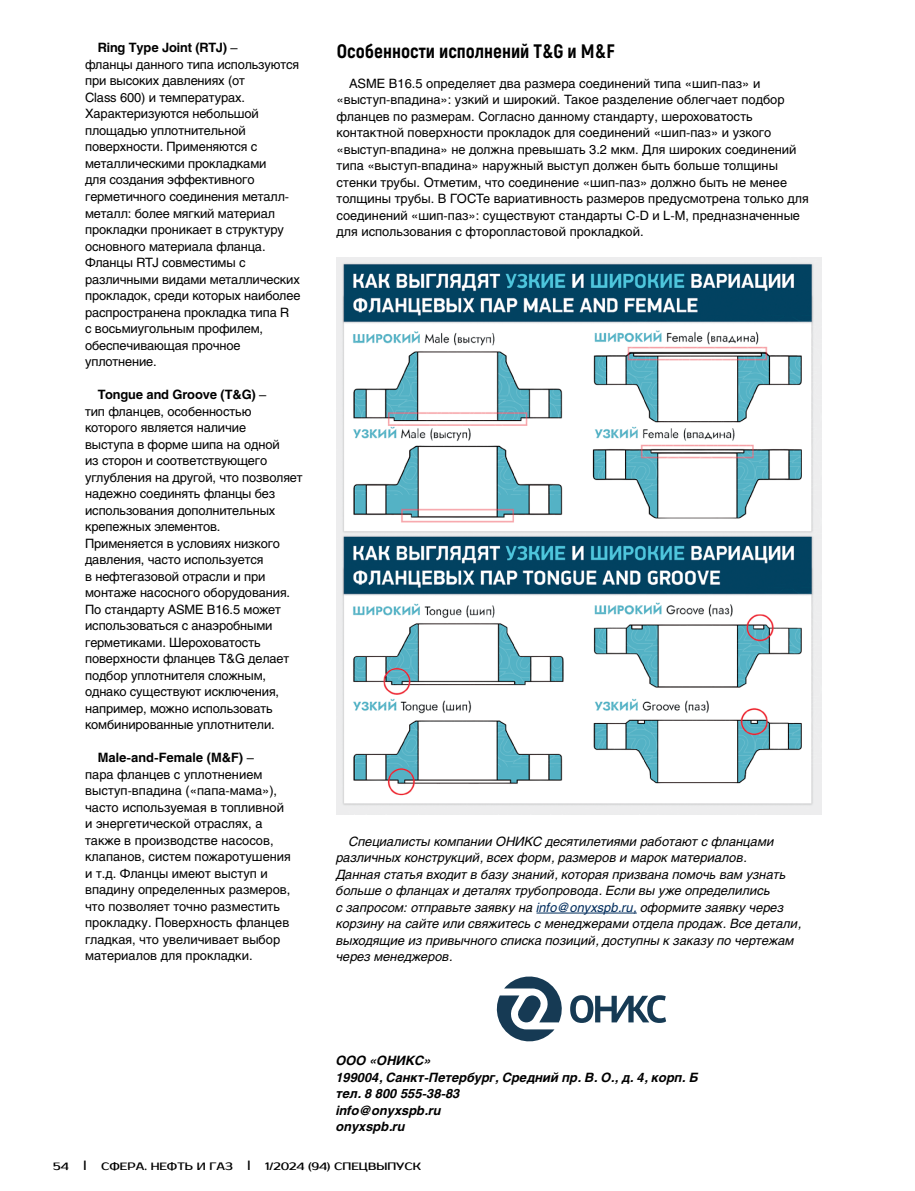
<style>
.page{position:relative;width:915px;height:1191px;background:#fff}
.page>*{position:absolute;margin:0;border:0;box-sizing:border-box;transform-origin:0 0}
.t1{font:800 19.5px "Akrobat";color:#000}
.t2{font:12.75px/16.5px "Helios";letter-spacing:-.01em;color:#000}
.t3{font:italic 12.75px/16.5px "Helios";color:#000}
.t4{font:italic 700 12.75px/16.5px "Helios";color:#000}
.t5{font:10.5px "Prosto";color:#000}
.s1{font-weight:700}
.s2{color:#002c5c}
</style>
<div class="page">
<svg style="left:496px;top:976px;width:170px;height:65px"></svg>
<img style="left:337px;top:257px;width:484px;height:557px">
<hr style="left:536px;top:912px;width:100px;height:1px;background:#002c5c">
<p class="t2" style="left:85px;top:40px;width:217px;text-indent:13px"><span class="s1">Ring Type Joint (RTJ)</span> –<br>фланцы данного типа используются при высоких давлениях (от<br>Class 600) и температурах.<br>Характеризуются небольшой площадью уплотнительной поверхности. Применяются с металлическими прокладками<br>для создания эффективного герметичного соединения металл&shy;металл: более мягкий материал прокладки проникает в структуру основного материала фланца.<br>Фланцы RTJ совместимы с различными видами металлических прокладок, среди которых наиболее распространена прокладка типа R<br>с восьмиугольным профилем, обеспечивающая прочное уплотнение.</p>
<p class="t2" style="left:85px;top:386px;width:219px;text-indent:13px"><span class="s1">Tongue and Groove (T&amp;G)</span> –<br>тип фланцев, особенностью которого является наличие<br>выступа в форме шипа на одной<br>из сторон и соответствующего углубления на другой, что позволяет надежно соединять фланцы без использования дополнительных крепежных элементов.<br>Применяется в условиях низкого давления, часто используется<br>в нефтегазовой отрасли и при монтаже насосного оборудования.<br>По стандарту ASME B16.5 может использоваться с анаэробными герметиками. Шероховатость поверхности фланцев T&amp;G делает подбор уплотнителя сложным, однако существуют исключения, например, можно использовать комбинированные уплотнители.</p>
<p class="t2" style="left:85px;top:749px;width:207px;text-indent:13px"><span class="s1">Male-and-Female (M&amp;F)</span> –<br>пара фланцев с уплотнением выступ-впадина («папа-мама»), часто используемая в топливной и энергетической отраслях, а также в производстве насосов, клапанов, систем пожаротушения и т.д. Фланцы имеют выступ и впадину определенных размеров, что позволяет точно разместить прокладку. Поверхность фланцев гладкая, что увеличивает выбор материалов для прокладки.</p>
<h1 class="t1" style="left:337px;top:38px;width:279px">Особенности исполнений T&amp;G и M&amp;F</h1>
<p class="t2" style="left:336px;top:75px;width:473px;text-indent:13px">ASME B16.5 определяет два размера соединений типа «шип-паз» и «выступ-впадина»: узкий и широкий. Такое разделение облегчает подбор фланцев по размерам. Согласно данному стандарту, шероховатость контактной поверхности прокладок для соединений «шип-паз» и узкого «выступ-впадина» не должна превышать 3.2 мкм. Для широких соединений типа «выступ-впадина» наружный выступ должен быть больше толщины стенки трубы. Отметим, что соединение «шип-паз» должно быть не менее толщины трубы. В ГОСТе вариативность размеров предусмотрена только для соединений «шип-паз»: существуют стандарты C-D и L-M, предназначенные для использования с фторопластовой прокладкой.</p>
<p class="t3" style="left:336px;top:833px;width:466px;text-indent:13px">Специалисты компании ОНИКС десятилетиями работают с фланцами различных конструкций, всех форм, размеров и марок материалов.<br>Данная статья входит в базу знаний, которая призвана помочь вам узнать больше о фланцах и деталях трубопровода. Если вы уже определились<br>с запросом: отправьте заявку на <span class="s2">info@onyxspb.ru,</span> оформите заявку через корзину на сайте или свяжитесь с менеджерами отдела продаж. Все детали, выходящие из привычного списка позиций, доступны к заказу по чертежам через менеджеров.</p>
<p class="t4" style="left:336px;top:1052px;width:363px">ООО «ОНИКС»<br>199004, Санкт-Петербург, Средний пр. В. О., д. 4, корп. Б тел. 8 800 555-38-83<br>info@onyxspb.ru<br>onyxspb.ru</p>
<p class="t5" style="left:53px;top:1159px;width:17px">54</p>
<p class="t5" style="left:83px;top:1158px;width:4px">|</p>
<p class="t5" style="left:101px;top:1159px;width:133px">СФЕРА. НЕФТЬ И ГАЗ</p>
<p class="t5" style="left:247px;top:1158px;width:4px">|</p>
<p class="t5" style="left:265px;top:1159px;width:157px">1/2024 (94) СПЕЦВЫПУСК</p>
</div>
